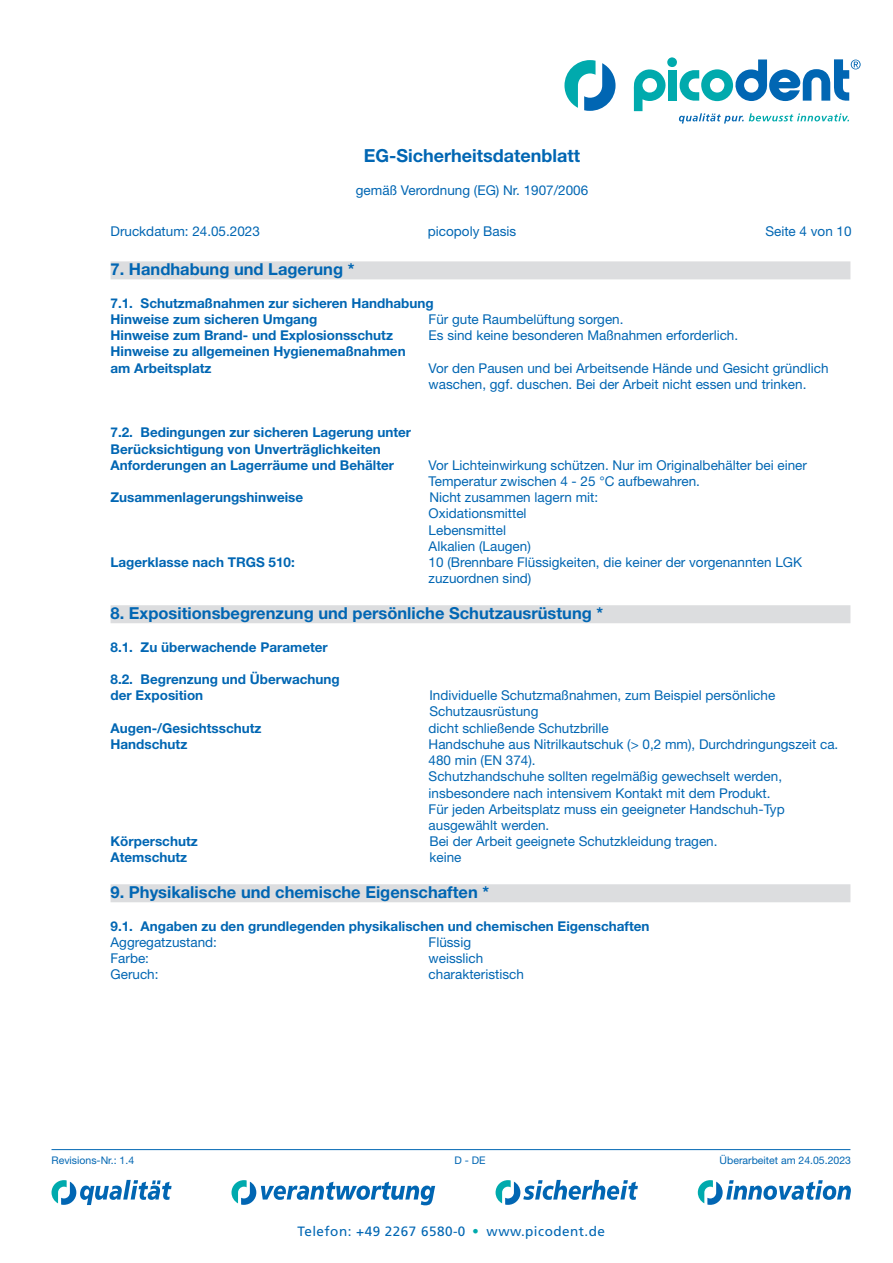
<style>
.page{position:relative;width:893px;height:1263px;background:#fff}
.page>*{position:absolute;margin:0;border:0;box-sizing:border-box;transform-origin:0 0}
.t1{font:39px "Frutiger LT Std";color:#00aaad}
.t2{font:700 18px "Helvetica Neue LT Std";color:#0166b3}
.t3{font:700 16.5px "Helvetica Neue LT Std";color:#0166b3}
.t4{font:13.5px/16.2px "Helvetica Neue LT Std";color:#0166b3}
.t5{font:700 13.5px/16.2px "Helvetica Neue LT Std";color:#0166b3}
.t6{font:13.5px "Frutiger LT Std";letter-spacing:.035em;color:#0166b3}
.t7{font:10.5px "Helvetica Neue LT Std";color:#0166b3}
</style>
<div class="page">
<svg style="left:52px;top:1180px;width:120px;height:25px"></svg>
<svg style="left:496px;top:1180px;width:142px;height:25px"></svg>
<svg style="left:698px;top:1180px;width:153px;height:25px"></svg>
<svg style="left:231px;top:1180px;width:204px;height:25px"></svg>
<svg style="left:634px;top:69px;width:32px;height:42px"></svg>
<div style="left:668px;top:70px;width:9px;height:31px;background:#00aaad"></div>
<div style="left:667px;top:57px;width:10px;height:10px;background:#00aaad;border-radius:50%"></div>
<svg style="left:564px;top:60px;width:51px;height:51px"></svg>
<svg style="left:679px;top:113px;width:170px;height:11px"></svg>
<svg style="left:680px;top:59px;width:181px;height:42px"></svg>
<hr style="left:52px;top:1149px;width:798px;height:1px;background:#0166b3">
<div style="left:111px;top:261px;width:739px;height:18px;background:#dcdddf"></div>
<div style="left:111px;top:605px;width:739px;height:18px;background:#dcdddf"></div>
<div style="left:111px;top:884px;width:739px;height:18px;background:#dcdddf"></div>
<h2 class="t2" style="left:364px;top:144px;width:218px">EG-Sicherheitsdatenblatt</h2>
<p class="t4" style="left:356px;top:182px;width:234px">gemäß Verordnung (EG) Nr. 1907/2006</p>
<p class="t4" style="left:111px;top:223px;width:151px">Druckdatum: 24.05.2023</p>
<p class="t4" style="left:428px;top:223px;width:90px">picopoly Basis</p>
<p class="t4" style="left:765px;top:223px;width:88px">Seite 4 von 10</p>
<p class="t3" style="left:111px;top:259px;width:245px">7. Handhabung und Lagerung *</p>
<p class="t5" style="left:111px;top:295px;width:325px">7.1. Schutzmaßnahmen zur sicheren Handhabung<br>Hinweise zum sicheren Umgang</p>
<p class="t4" style="left:429px;top:311px;width:196px">Für gute Raumbelüftung sorgen.</p>
<p class="t5" style="left:111px;top:327px;width:284px">Hinweise zum Brand- und Explosionsschutz</p>
<p class="t4" style="left:429px;top:327px;width:311px">Es sind keine besonderen Maßnahmen erforderlich.</p>
<p class="t5" style="left:111px;top:343px;width:297px">Hinweise zu allgemeinen Hygienemaßnahmen am Arbeitsplatz</p>
<p class="t4" style="left:429px;top:360px;width:402px">Vor den Pausen und bei Arbeitsende Hände und Gesicht gründlich waschen, ggf. duschen. Bei der Arbeit nicht essen und trinken.</p>
<p class="t5" style="left:111px;top:424px;width:302px">7.2. Bedingungen zur sicheren Lagerung unter<br>Berücksichtigung von Unverträglichkeiten<br>Anforderungen an Lagerräume und Behälter</p>
<p class="t4" style="left:429px;top:457px;width:380px">Vor Lichteinwirkung schützen. Nur im Originalbehälter bei einer<br>Temperatur zwischen 4 - 25 °C aufbewahren.</p>
<p class="t5" style="left:111px;top:489px;width:194px">Zusammenlagerungshinweise</p>
<p class="t4" style="left:429px;top:489px;width:171px">Nicht zusammen lagern mit:<br>Oxidationsmittel<br>Lebensmittel<br>Alkalien (Laugen)</p>
<p class="t5" style="left:111px;top:554px;width:186px">Lagerklasse nach TRGS 510:</p>
<p class="t4" style="left:429px;top:554px;width:375px">10 (Brennbare Flüssigkeiten, die keiner der vorgenannten LGK zuzuordnen sind)</p>
<p class="t3" style="left:111px;top:603px;width:494px">8. Expositionsbegrenzung und persönliche Schutzausrüstung *</p>
<p class="t5" style="left:111px;top:638px;width:219px">8.1. Zu überwachende Parameter</p>
<p class="t5" style="left:111px;top:671px;width:231px">8.2. Begrenzung und Überwachung der Exposition</p>
<p class="t4" style="left:429px;top:687px;width:347px">Individuelle Schutzmaßnahmen, zum Beispiel persönliche<br>Schutzausrüstung</p>
<p class="t5" style="left:111px;top:719px;width:153px">Augen-/Gesichtsschutz</p>
<p class="t4" style="left:429px;top:720px;width:182px">dicht schließende Schutzbrille</p>
<p class="t5" style="left:111px;top:736px;width:78px">Handschutz</p>
<p class="t4" style="left:429px;top:736px;width:411px">Handschuhe aus Nitrilkautschuk (&gt; 0,2 mm), Durchdringungszeit ca.<br>480 min (EN 374).<br>Schutzhandschuhe sollten regelmäßig gewechselt werden, insbesondere nach intensivem Kontakt mit dem Produkt.<br>Für jeden Arbeitsplatz muss ein geeigneter Handschuh-Typ ausgewählt werden.</p>
<p class="t5" style="left:111px;top:833px;width:89px">Körperschutz</p>
<p class="t4" style="left:429px;top:833px;width:290px">Bei der Arbeit geeignete Schutzkleidung tragen.</p>
<p class="t5" style="left:111px;top:849px;width:78px">Atemschutz</p>
<p class="t4" style="left:429px;top:849px;width:34px">keine</p>
<p class="t3" style="left:111px;top:882px;width:380px">9. Physikalische und chemische Eigenschaften *</p>
<p class="t5" style="left:111px;top:917px;width:541px">9.1. Angaben zu den grundlegenden physikalischen und chemischen Eigenschaften</p>
<p class="t4" style="left:111px;top:934px;width:108px">Aggregatzustand:</p>
<p class="t4" style="left:429px;top:934px;width:44px">Flüssig</p>
<p class="t4" style="left:111px;top:950px;width:40px">Farbe:</p>
<p class="t4" style="left:429px;top:950px;width:56px">weisslich</p>
<p class="t4" style="left:111px;top:966px;width:50px">Geruch:</p>
<p class="t4" style="left:429px;top:966px;width:97px">charakteristisch</p>
<p class="t7" style="left:52px;top:1154px;width:84px">Revisions-Nr.: 1.4</p>
<p class="t7" style="left:454px;top:1154px;width:33px">D - DE</p>
<p class="t7" style="left:720px;top:1154px;width:133px">Überarbeitet am 24.05.2023</p>
<p class="t6" style="left:297px;top:1223px;width:170px">Telefon: +49 2267 6580-0</p>
<h1 class="t1" style="left:470px;top:1206px;width:12px">·</h1>
<p class="t6" style="left:487px;top:1223px;width:120px">www.picodent.de</p>
</div>
